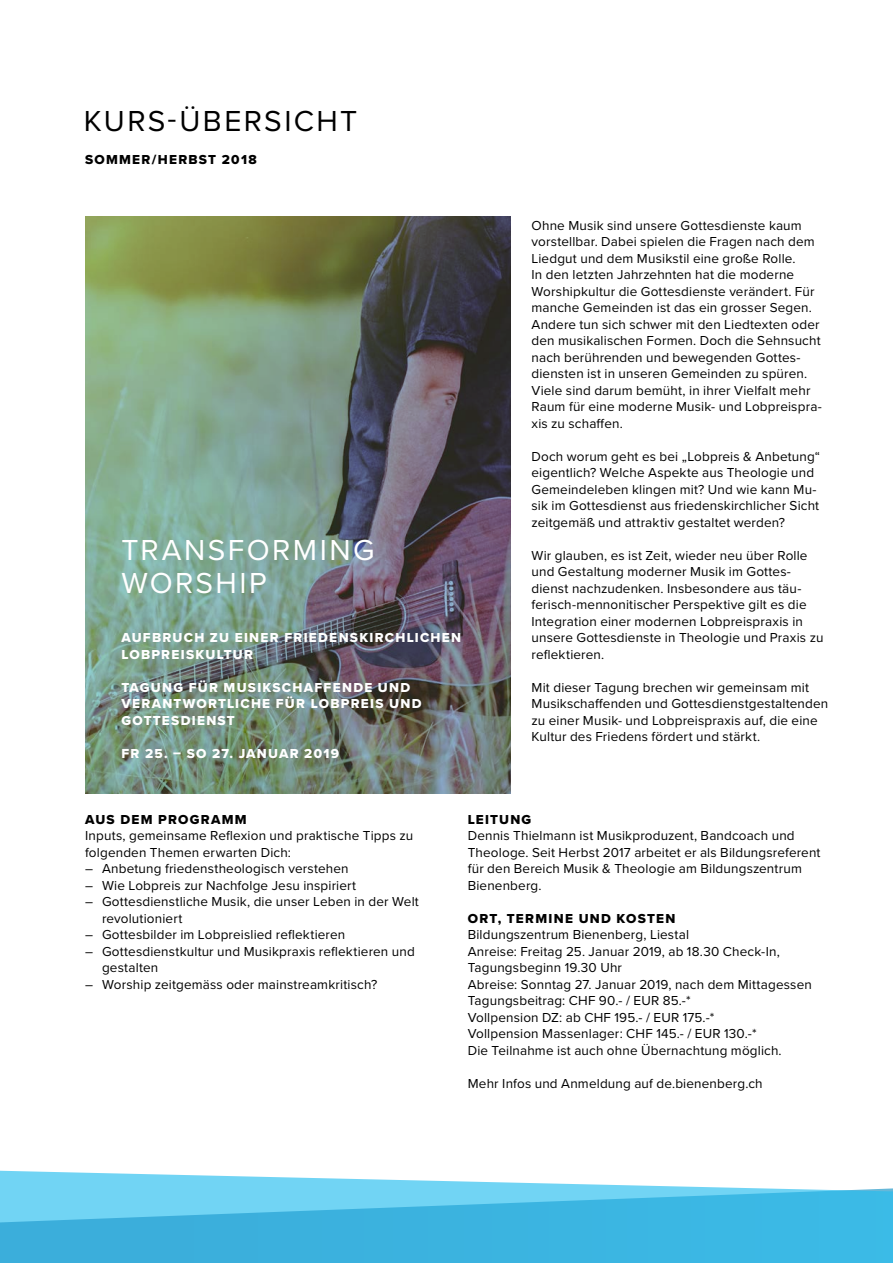
<style>
.page{position:relative;width:893px;height:1263px;background:#fff}
.page>*{position:absolute;margin:0;border:0;box-sizing:border-box;transform-origin:0 0}
.t1{font:30px/33px "Proxima Nova";letter-spacing:.08em;color:#fff}
.t2{font:30px "Proxima Nova";letter-spacing:.08em;color:#000}
.t3{font:13.5px/16.5px "Proxima Nova";letter-spacing:.01em;color:#000}
.t4{font:13.5px/16.5px "Proxima Nova Extrabld";letter-spacing:.095em;color:#fff}
.t5{font:13.5px "Proxima Nova Extrabld";letter-spacing:.095em;color:#000}
</style>
<div class="page">
<svg style="left:0;top:1170px;width:893px;height:93px;background:#60c5e9"></svg>
<img style="left:85px;top:216px;width:425px;height:577px">
<h1 class="t2" style="left:84px;top:98px;width:275px">KURS-ÜBERSICHT</h1>
<p class="t5" style="left:85px;top:149px;width:173px">SOMMER/HERBST 2018</p>
<h1 class="t1" style="left:121px;top:532px;width:255px">TRANSFORMING<br>WORSHIP</h1>
<p class="t4" style="left:121px;top:629px;width:341px">AUFBRUCH ZU EINER FRIEDENSKIRCHLICHEN<br>LOBPREISKULTUR</p>
<p class="t4" style="left:121px;top:679px;width:302px">TAGUNG FÜR MUSIKSCHAFFENDE UND<br>VERANTWORTLICHE FÜR LOBPREIS UND<br>GOTTESDIENST</p>
<p class="t4" style="left:121px;top:745px;width:219px">FR 25. – SO 27. JANUAR 2019</p>
<p class="t3" style="left:531px;top:216px;width:292px">Ohne Musik sind unsere Gottesdienste kaum vorstellbar. Dabei spielen die Fragen nach dem Liedgut und dem Musikstil eine große Rolle.<br>In den letzten Jahrzehnten hat die moderne Worshipkultur die Gottesdienste verändert. Für manche Gemeinden ist das ein grosser Segen.<br>Andere tun sich schwer mit den Liedtexten oder den musikalischen Formen. Doch die Sehnsucht nach berührenden und bewegenden Gottes&shy;diensten ist in unseren Gemeinden zu spüren.<br>Viele sind darum bemüht, in ihrer Vielfalt mehr Raum für eine moderne Musik- und Lobpreispra&shy;xis zu schaffen.</p>
<p class="t3" style="left:531px;top:447px;width:290px">Doch worum geht es bei „Lobpreis &amp; Anbetung“ eigentlich? Welche Aspekte aus Theologie und Gemeindeleben klingen mit? Und wie kann Mu&shy;sik im Gottesdienst aus friedenskirchlicher Sicht zeitgemäß und attraktiv gestaltet werden?</p>
<p class="t3" style="left:531px;top:546px;width:293px">Wir glauben, es ist Zeit, wieder neu über Rolle und Gestaltung moderner Musik im Gottes&shy;dienst nachzudenken. Insbesondere aus täu&shy;ferisch-mennonitischer Perspektive gilt es die Integration einer modernen Lobpreispraxis in unsere Gottesdienste in Theologie und Praxis zu reflektieren.</p>
<p class="t3" style="left:531px;top:678px;width:298px">Mit dieser Tagung brechen wir gemeinsam mit Musikschaffenden und Gottesdienstgestaltenden zu einer Musik- und Lobpreispraxis auf, die eine Kultur des Friedens fördert und stärkt.</p>
<p class="t5" style="left:85px;top:809px;width:163px">AUS DEM PROGRAMM</p>
<p class="t3" style="left:85px;top:827px;width:330px">Inputs, gemeinsame Reflexion und praktische Tipps zu</p>
<p class="t3" style="left:85px;top:844px;width:207px">folgenden Themen erwarten Dich:</p>
<p class="t3" style="left:85px;top:860px;width:265px">― Anbetung friedenstheologisch verstehen</p>
<p class="t3" style="left:85px;top:876px;width:273px">― Wie Lobpreis zur Nachfolge Jesu inspiriert</p>
<p class="t3" style="left:85px;top:893px;width:335px">― Gottesdienstliche Musik, die unser Leben in der Welt</p>
<p class="t3" style="left:102px;top:909px;width:82px">revolutioniert</p>
<p class="t3" style="left:85px;top:926px;width:262px">― Gottesbilder im Lobpreislied reflektieren</p>
<p class="t3" style="left:85px;top:942px;width:331px">― Gottesdienstkultur und Musikpraxis reflektieren und</p>
<p class="t3" style="left:102px;top:959px;width:58px">gestalten</p>
<p class="t3" style="left:85px;top:975px;width:294px">― Worship zeitgemäss oder mainstreamkritisch?</p>
<p class="t5" style="left:468px;top:809px;width:65px">LEITUNG</p>
<p class="t3" style="left:468px;top:827px;width:354px">Dennis Thielmann ist Musikproduzent, Bandcoach und Theologe. Seit Herbst 2017 arbeitet er als Bildungsreferent für den Bereich Musik &amp; Theologie am Bildungszentrum Bienenberg.</p>
<p class="t5" style="left:468px;top:908px;width:209px">ORT, TERMINE UND KOSTEN</p>
<p class="t3" style="left:468px;top:926px;width:346px">Bildungszentrum Bienenberg, Liestal<br>Anreise: Freitag 25. Januar 2019, ab 18.30 Check-In, Tagungsbeginn 19.30 Uhr<br>Abreise: Sonntag 27. Januar 2019, nach dem Mittagessen Tagungsbeitrag: CHF 90.- / EUR 85.-*<br>Vollpension DZ: ab CHF 195.- / EUR 175.-*<br>Vollpension Massenlager: CHF 145.- / EUR 130.-*<br>Die Teilnahme ist auch ohne Übernachtung möglich.</p>
<p class="t3" style="left:468px;top:1074px;width:296px">Mehr Infos und Anmeldung auf de.bienenberg.ch</p>
</div>
